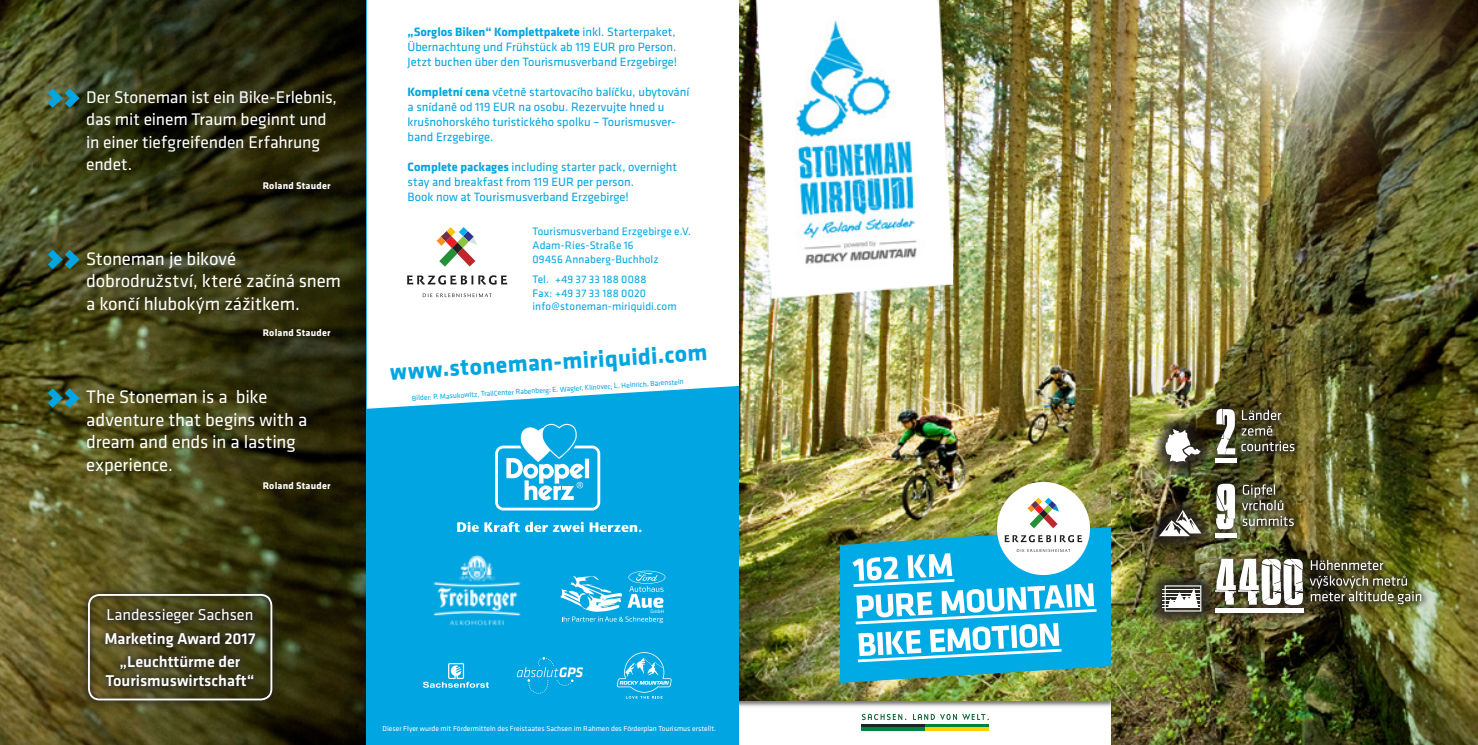
<style>
.page{position:relative;width:1478px;height:745px;background:#fff}
.page>*{position:absolute;margin:0;border:0;box-sizing:border-box;transform-origin:0 0}
.t1{font:700 24px "Klavika";color:#00a5e1}
.t2{font:18.75px/22.5px "Klavika";letter-spacing:-.01em;color:#fff}
.t3{font:17.5px/22.5px "Klavika";letter-spacing:-.01em;color:#fff}
.t4{font:500 16.25px/19.5px "Klavika";color:#fff;text-align:center}
.t5{font:16.25px "Klavika";color:#fff}
.t6{font:12.5px/15px "Klavika";color:#00a5e1}
.t7{font:11.25px "Klavika";letter-spacing:.005em;color:#00a5e1}
.t8{font:700 10px "Klavika";letter-spacing:.02em;color:#fff}
.t9{font:7.5px "Klavika";color:#fff}
.t10{font:7.5px "Klavika";color:#00a5e1}
.t11{font:4.88px "Exo 2";color:#fff}
.s1{font-weight:700}
</style>
<div class="page">
<img style="left:0;top:0;width:367px;height:744px">
<svg style="left:48px;top:388px;width:32px;height:19px"></svg>
<svg style="left:48px;top:250px;width:32px;height:19px"></svg>
<svg style="left:48px;top:88px;width:32px;height:20px"></svg>
<div style="left:80px;top:585px;width:201px;height:123px;background:#231f20;opacity:.65"></div>
<div style="left:88px;top:593px;width:184px;height:107px;border:2px solid #fff;border-radius:11px"></div>
<div style="left:363px;top:676px;width:751px;height:31px;background:#231f20;opacity:.6"></div>
<img style="left:739px;top:0;width:372px;height:700px">
<svg style="left:862px;top:713px;width:44px;height:6px"></svg>
<svg style="left:913px;top:713px;width:76px;height:6px"></svg>
<hr style="left:861px;top:724px;width:64px;height:3px;background:#1b242b">
<hr style="left:861px;top:727px;width:64px;height:3px;background:#008240">
<hr style="left:925px;top:724px;width:63px;height:3px;background:#008240">
<hr style="left:925px;top:727px;width:63px;height:3px;background:#ffd000">
<img style="left:755px;top:0;width:197px;height:304px">
<div style="left:997px;top:481px;width:93px;height:93px;background:#fff;border-radius:50%"></div>
<img style="left:840px;top:497px;width:271px;height:185px">
<div style="left:367px;top:0;width:372px;height:744px;background:#00a5e1"></div>
<div style="left:367px;top:0;width:372px;height:408px;background:#fff"></div>
<svg style="left:457px;top:521px;width:184px;height:11px"></svg>
<svg style="left:495px;top:423px;width:105px;height:87px"></svg>
<svg style="left:423px;top:663px;width:66px;height:24px"></svg>
<svg style="left:517px;top:657px;width:66px;height:36px"></svg>
<svg style="left:436px;top:227px;width:41px;height:39px;background:#c5b8aa"></svg>
<svg style="left:407px;top:275px;width:100px;height:9px"></svg>
<svg style="left:423px;top:293px;width:69px;height:4px"></svg>
<img style="left:433px;top:554px;width:88px;height:72px">
<svg style="left:560px;top:570px;width:105px;height:52px"></svg>
<svg style="left:617px;top:652px;width:54px;height:46px"></svg>
<img style="left:1111px;top:0;width:367px;height:744px">
<div style="left:1146px;top:400px;width:283px;height:225px;background:#231f20;opacity:.65"></div>
<div style="left:1159px;top:422px;width:47px;height:46px;background:#231f20;opacity:.6"></div>
<svg style="left:1165px;top:428px;width:35px;height:34px"></svg>
<div style="left:1215px;top:457px;width:21px;height:5px;background:#fff"></div>
<svg style="left:1216px;top:408px;width:19px;height:46px"></svg>
<svg style="left:1241px;top:409px;width:40px;height:26px"></svg>
<svg style="left:1241px;top:441px;width:53px;height:10px"></svg>
<div style="left:1153px;top:504px;width:54px;height:38px;background:#231f20;opacity:.6"></div>
<svg style="left:1159px;top:509px;width:42px;height:27px"></svg>
<div style="left:1215px;top:532px;width:21px;height:5px;background:#fff"></div>
<svg style="left:1216px;top:483px;width:19px;height:46px"></svg>
<svg style="left:1242px;top:484px;width:51px;height:41px;background:#6b684c"></svg>
<div style="left:1156px;top:578px;width:52px;height:39px;background:#231f20;opacity:.6"></div>
<hr style="left:1162px;top:589px;width:38px;height:1px;background:#fff">
<hr style="left:1162px;top:592px;width:38px;height:1px;background:#fff">
<hr style="left:1162px;top:596px;width:38px;height:1px;background:#fff">
<hr style="left:1162px;top:599px;width:38px;height:1px;background:#fff">
<hr style="left:1162px;top:603px;width:38px;height:1px;background:#fff">
<hr style="left:1162px;top:607px;width:38px;height:1px;background:#fff">
<svg style="left:1164px;top:585px;width:37px;height:26px"></svg>
<div style="left:1215px;top:607px;width:88px;height:5px;background:#fff"></div>
<svg style="left:1215px;top:558px;width:88px;height:46px"></svg>
<svg style="left:1310px;top:559px;width:73px;height:10px"></svg>
<svg style="left:1309px;top:575px;width:112px;height:28px;background:#676649"></svg>
<p class="t3" style="left:86px;top:86px;width:252px">Der Stoneman ist ein Bike-Erlebnis, das mit einem Traum beginnt und in einer tiefgreifenden Erfahrung endet.</p>
<p class="t8" style="left:263px;top:180px;width:69px">Roland Stauder</p>
<p class="t2" style="left:86px;top:247px;width:256px">Stoneman je bikové dobrodružství, které začíná snem a končí hlubokým zážitkem.</p>
<p class="t8" style="left:263px;top:327px;width:69px">Roland Stauder</p>
<p class="t2" style="left:86px;top:386px;width:223px">The Stoneman is a bike adventure that begins with a dream and ends in a lasting experience.</p>
<p class="t8" style="left:263px;top:479px;width:69px">Roland Stauder</p>
<p class="t6" style="left:407px;top:25px;width:271px"><span class="s1">„Sorglos Biken“ Komplettpakete</span> inkl. Starterpaket,<br>Übernachtung und Frühstück ab 119 EUR pro Person.<br>Jetzt buchen über den Tourismusverband Erzgebirge!</p>
<p class="t6" style="left:407px;top:85px;width:283px"><span class="s1">Kompletní cena</span> včetně startovacího balíčku, ubytování a snídaně od 119 EUR na osobu. Rezervujte hned u krušnohorského turistického spolku – Tourismusver&shy;band Erzgebirge.</p>
<p class="t6" style="left:407px;top:160px;width:271px"><span class="s1">Complete packages</span> including starter pack, overnight stay and breakfast from 119 EUR per person.<br>Book now at Tourismusverband Erzgebirge!</p>
<p class="t7" style="left:532px;top:225px;width:160px">Tourismusverband Erzgebirge e.V.</p>
<p class="t7" style="left:532px;top:239px;width:103px">Adam-Ries-Straße 16</p>
<p class="t7" style="left:532px;top:252px;width:127px">09456 Annaberg-Buchholz</p>
<p class="t7" style="left:532px;top:273px;width:115px">Tel. +49 37 33 188 0088</p>
<p class="t7" style="left:532px;top:286px;width:115px">Fax: +49 37 33 188 0020</p>
<p class="t7" style="left:532px;top:300px;width:146px">info@stoneman-miriquidi.com</p>
<p class="t1" style="left:389px;top:357px;width:319px;rotate:-3deg">www.stoneman-miriquidi.com</p>
<p class="t10" style="left:412px;top:395px;width:274px;rotate:-4deg">Bilder: P. Masukowitz, TrailCenter Rabenberg; E. Wagler, Klínovec; L. Heinrich, Bärenstein</p>
<p class="t5" style="left:106px;top:606px;width:149px">Landessieger Sachsen</p>
<p class="t4" style="left:104px;top:628px;width:153px">Marketing Award 2017</p>
<p class="t4" style="left:105px;top:651px;width:150px">„Leuchttürme der<br>Tourismuswirtschaft“</p>
<p class="t11" style="left:650px;top:608px;width:15px">GmbH</p>
<p class="t9" style="left:382px;top:724px;width:335px">Dieser Flyer wurde mit Fördermitteln des Freistaates Sachsen im Rahmen des Förderplan Tourismus erstellt.</p>
</div>
